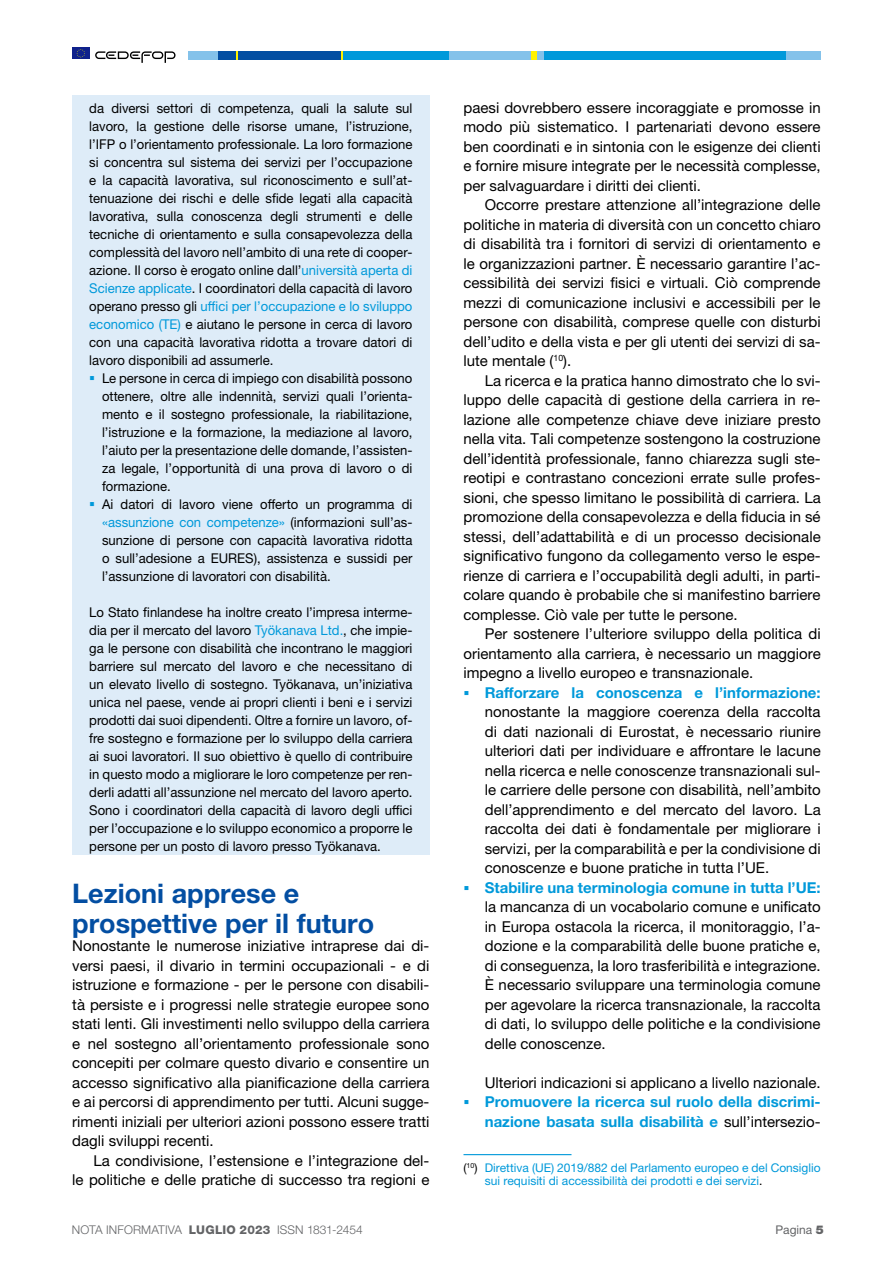
<style>
.page{position:relative;width:893px;height:1263px;background:#fff}
.page>*{position:absolute;margin:0;border:0;box-sizing:border-box;transform-origin:0 0}
.t1{font:700 27px/30px "Helvetica Neue LTW1 G";color:#034ea2}
.t2{font:15px/19.5px "Helvetica Neue LTW1 G";color:#000;text-align:justify}
.t3{font:700 15px/19.5px "Helvetica Neue LTW1 G";color:#0099da}
.t4{font:13.5px/18px "Helvetica Neue LTW1 G";color:#000;text-align:justify}
.t5{font:12px/13.5px "Helvetica Neue LTW1 G";color:#0099da}
.t6{font:300 12px "Helvetica Neue LTW1 G";letter-spacing:.01em;color:#636466}
.t7{font:12px "Helvetica Neue LTW1 G";color:#636466}
.s1{color:#0099da}
.s2{font-weight:800}
.s3{font-weight:400;color:#000}
.s4{color:#000}
.s5{font-weight:900}
</style>
<div class="page">
<div style="left:188px;top:51px;width:31px;height:9px;background:#84c2ea"></div>
<div style="left:343px;top:51px;width:106px;height:9px;background:#0099da"></div>
<div style="left:449px;top:51px;width:82px;height:9px;background:#84c2ea"></div>
<div style="left:531px;top:51px;width:6px;height:9px;background:#fff200"></div>
<div style="left:543px;top:51px;width:243px;height:9px;background:#0099da"></div>
<div style="left:537px;top:51px;width:6px;height:9px;background:#84c2ea"></div>
<div style="left:219px;top:51px;width:18px;height:9px;background:#034ea2"></div>
<svg style="left:237px;top:51px;width:2px;height:9px"></svg>
<svg style="left:341px;top:51px;width:2px;height:9px"></svg>
<div style="left:239px;top:51px;width:102px;height:9px;background:#034ea2"></div>
<div style="left:786px;top:51px;width:35px;height:9px;background:#84c2ea"></div>
<div style="left:72px;top:48px;width:17px;height:11px;background:#0f218c"></div>
<svg style="left:77px;top:49px;width:8px;height:9px"></svg>
<svg style="left:95px;top:51px;width:81px;height:12px"></svg>
<div style="left:72px;top:95px;width:357px;height:274px;background:#deecf8"></div>
<div style="left:72px;top:365px;width:357px;height:130px;background:#deecf8"></div>
<div style="left:72px;top:491px;width:357px;height:94px;background:#deecf8"></div>
<div style="left:72px;top:581px;width:357px;height:22px;background:#deecf8"></div>
<div style="left:72px;top:599px;width:357px;height:256px;background:#deecf8"></div>
<hr style="left:463px;top:1154px;width:108px;height:1px;background:#0099da">
<p class="t4" style="left:89px;top:99px;width:325px">da diversi settori di competenza, quali la salute sul lavoro, la gestione delle risorse umane, l’istruzione, l’IFP o l’orientamento professionale. La loro formazione si concentra sul sistema dei servizi per l’occupazione e la capacità lavorativa, sul riconoscimento e sull’at&shy;tenuazione dei rischi e delle sfide legati alla capacità lavorativa, sulla conoscenza degli strumenti e delle tecniche di orientamento e sulla consapevolezza della complessità del lavoro nell’ambito di una rete di cooper&shy;azione. Il corso è erogato online dall’<span class="s1">università aperta di Scienze applicate</span>. I coordinatori della capacità di lavoro operano presso gli <span class="s1">uffici per l’occupazione e lo sviluppo economico (TE)</span> e aiutano le persone in cerca di lavoro con una capacità lavorativa ridotta a trovare datori di lavoro disponibili ad assumerle.</p>
<p class="t4" style="left:102px;top:369px;width:312px;text-align:left">Le persone in cerca di impiego con disabilità possono ottenere, oltre alle indennità, servizi quali l’orienta&shy;mento e il sostegno professionale, la riabilitazione, l’istruzione e la formazione, la mediazione al lavoro, l’aiuto per la presentazione delle domande, l’assisten&shy;za legale, l’opportunità di una prova di lavoro o di formazione.<br>Ai datori di lavoro viene offerto un programma di <span class="s1">«assunzione con competenze»</span> (informazioni sull’as&shy;sunzione di persone con capacità lavorativa ridotta o sull’adesione a EURES), assistenza e sussidi per l’assunzione di lavoratori con disabilità.</p>
<p class="t4" style="left:89px;top:603px;width:325px">Lo Stato finlandese ha inoltre creato l’impresa interme&shy;dia per il mercato del lavoro <span class="s1">Työkanava Ltd.</span>, che impie&shy;ga le persone con disabilità che incontrano le maggiori barriere sul mercato del lavoro e che necessitano di un elevato livello di sostegno. Työkanava, un’iniziativa unica nel paese, vende ai propri clienti i beni e i servizi prodotti dai suoi dipendenti. Oltre a fornire un lavoro, of&shy;fre sostegno e formazione per lo sviluppo della carriera ai suoi lavoratori. Il suo obiettivo è quello di contribuire in questo modo a migliorare le loro competenze per ren&shy;derli adatti all’assunzione nel mercato del lavoro aperto.<br>Sono i coordinatori della capacità di lavoro degli uffici per l’occupazione e lo sviluppo economico a proporre le persone per un posto di lavoro presso Työkanava.</p>
<h1 class="t1" style="left:72px;top:878px;width:303px">Lezioni apprese e prospettive per il futuro</h1>
<p class="t2" style="left:72px;top:936px;width:359px">Nonostante le numerose iniziative intraprese dai di&shy;versi paesi, il divario in termini occupazionali - e di istruzione e formazione - per le persone con disabili&shy;tà persiste e i progressi nelle strategie europee sono stati lenti. Gli investimenti nello sviluppo della carriera e nel sostegno all’orientamento professionale sono concepiti per colmare questo divario e consentire un accesso significativo alla pianificazione della carriera e ai percorsi di apprendimento per tutti. Alcuni sugge&shy;rimenti iniziali per ulteriori azioni possono essere tratti dagli sviluppi recenti.</p>
<p class="t2" style="left:72px;top:1150px;width:359px;text-align:right">La condivisione, l’estensione e l’integrazione del-<br>le politiche e delle pratiche di successo tra regioni e</p>
<p class="t6" style="left:72px;top:1223px;width:292px">NOTA INFORMATIVA <span class="s2">LUGLIO 2023</span> ISSN 1831-2454</p>
<p class="t2" style="left:463px;top:97px;width:359px">paesi dovrebbero essere incoraggiate e promosse in modo più sistematico. I partenariati devono essere ben coordinati e in sintonia con le esigenze dei clienti e fornire misure integrate per le necessità complesse, per salvaguardare i diritti dei clienti.</p>
<p class="t2" style="left:463px;top:195px;width:359px;text-indent:21px">Occorre prestare attenzione all’integrazione delle politiche in materia di diversità con un concetto chiaro di disabilità tra i fornitori di servizi di orientamento e le organizzazioni partner. È necessario garantire l’ac&shy;cessibilità dei servizi fisici e virtuali. Ciò comprende mezzi di comunicazione inclusivi e accessibili per le persone con disabilità, comprese quelle con disturbi dell’udito e della vista e per gli utenti dei servizi di sa&shy;lute mentale (<sup>10</sup>).</p>
<p class="t2" style="left:463px;top:370px;width:359px;text-indent:21px">La ricerca e la pratica hanno dimostrato che lo svi&shy;luppo delle capacità di gestione della carriera in re&shy;lazione alle competenze chiave deve iniziare presto nella vita. Tali competenze sostengono la costruzione dell’identità professionale, fanno chiarezza sugli ste&shy;reotipi e contrastano concezioni errate sulle profes&shy;sioni, che spesso limitano le possibilità di carriera. La promozione della consapevolezza e della fiducia in sé stessi, dell’adattabilità e di un processo decisionale significativo fungono da collegamento verso le espe&shy;rienze di carriera e l’occupabilità degli adulti, in parti&shy;colare quando è probabile che si manifestino barriere complesse. Ciò vale per tutte le persone.</p>
<p class="t2" style="left:463px;top:624px;width:359px;text-indent:21px">Per sostenere l’ulteriore sviluppo della politica di orientamento alla carriera, è necessario un maggiore impegno a livello europeo e transnazionale.</p>
<p class="t3" style="left:485px;top:682px;width:337px">Rafforzare la conoscenza e l’informazione:</p>
<p class="t2" style="left:485px;top:702px;width:337px">nonostante la maggiore coerenza della raccolta di dati nazionali di Eurostat, è necessario riunire ulteriori dati per individuare e affrontare le lacune nella ricerca e nelle conoscenze transnazionali sul&shy;le carriere delle persone con disabilità, nell’ambito dell’apprendimento e del mercato del lavoro. La raccolta dei dati è fondamentale per migliorare i servizi, per la comparabilità e per la condivisione di conoscenze e buone pratiche in tutta l’UE.</p>
<p class="t3" style="left:485px;top:877px;width:337px">Stabilire una terminologia comune in tutta l’UE:</p>
<p class="t2" style="left:485px;top:897px;width:337px">la mancanza di un vocabolario comune e unificato in Europa ostacola la ricerca, il monitoraggio, l’a&shy;dozione e la comparabilità delle buone pratiche e, di conseguenza, la loro trasferibilità e integrazione.<br>È necessario sviluppare una terminologia comune per agevolare la ricerca transnazionale, la raccolta di dati, lo sviluppo delle politiche e la condivisione delle conoscenze.</p>
<p class="t2" style="left:485px;top:1072px;width:337px">Ulteriori indicazioni si applicano a livello nazionale.</p>
<p class="t3" style="left:485px;top:1092px;width:337px">Promuovere la ricerca sul ruolo della discrimi&shy;nazione basata sulla disabilità e <span class="s3">sull’intersezio-</span></p>
<p class="t5" style="left:485px;top:1160px;width:337px;text-indent:-21px"><span class="s4">(</span><sup>10</sup><span class="s4">)</span> Direttiva (UE) 2019/882 del Parlamento europeo e del Consiglio sui requisiti di accessibilità dei prodotti e dei servizi<span class="s4">.</span></p>
<p class="t7" style="left:775px;top:1223px;width:50px">Pagina <span class="s5">5</span></p>
</div>
